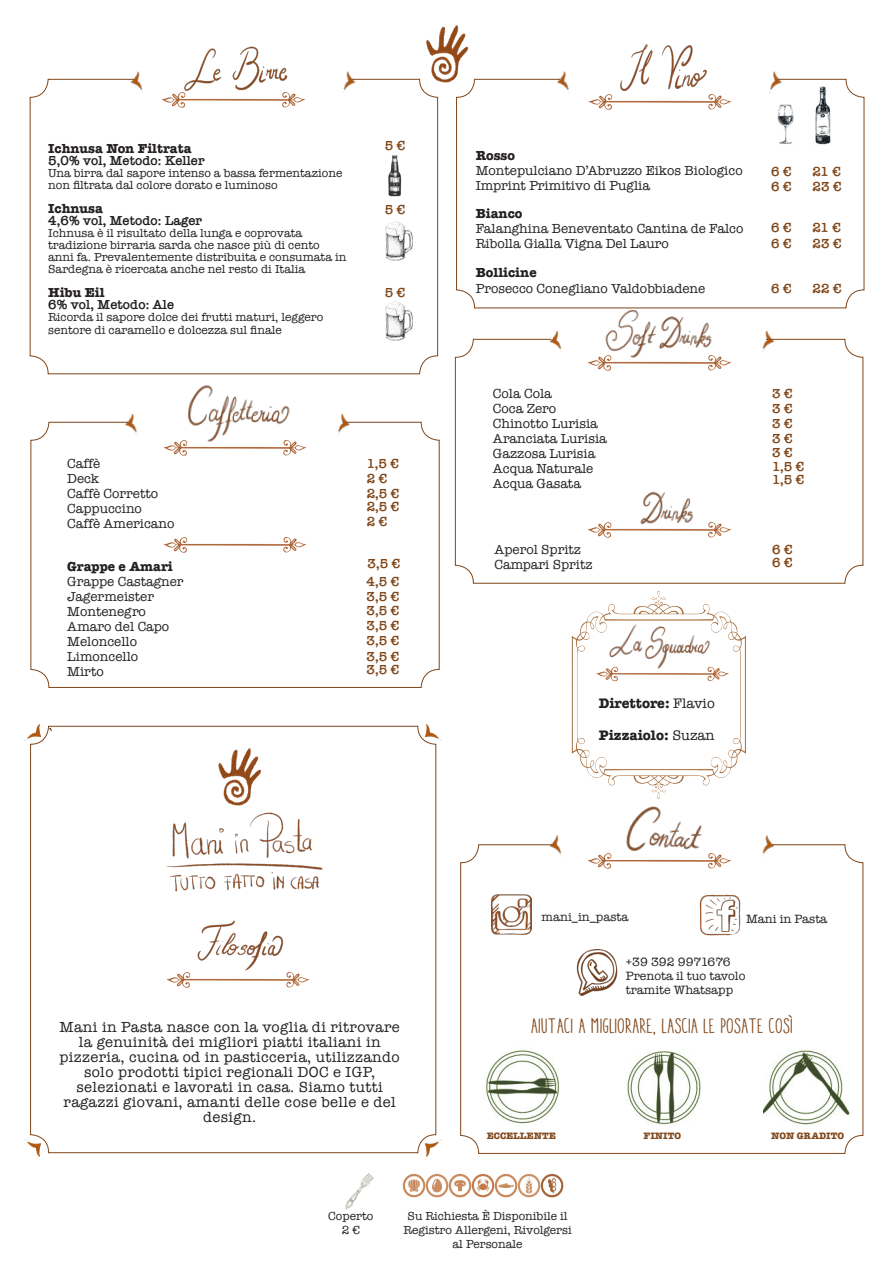
<style>
.page{position:relative;width:893px;height:1263px;background:#fff}
.page>*{position:absolute;margin:0;border:0;box-sizing:border-box;transform-origin:0 0}
.t1{font:condensed 21px "Aracne";color:#804619}
.t2{font:18px "Minion Pro";color:#231f20}
.t3{font:15px/15px "American Typewriter";letter-spacing:.025em;color:#231f20;text-align:center}
.t4{font:700 14.25px "American Typewriter";color:#231f20}
.t5{font:13.5px "American Typewriter";color:#231f20}
.t6{font:600 13.5px "American Typewriter";color:#804619}
.t7{font:700 13.5px "American Typewriter";color:#231f20}
.t8{font:600 13.5px "American Typewriter";color:#231f20}
.t9{font:12.45px "American Typewriter";color:#231f20}
.t10{font:12px/12px "American Typewriter";color:#231f20}
.t11{font:700 9.6px "American Typewriter";color:#804619}
.s1{font-weight:400}
</style>
<div class="page">
<img style="left:576px;top:950px;width:42px;height:45px">
<img style="left:491px;top:895px;width:40px;height:40px">
<img style="left:699px;top:894px;width:42px;height:42px">
<img style="left:418px;top:25px;width:57px;height:64px">
<img style="left:601px;top:308px;width:117px;height:43px">
<img style="left:188px;top:385px;width:102px;height:52px">
<img style="left:164px;top:437px;width:143px;height:19px">
<img style="left:164px;top:537px;width:143px;height:16px">
<img style="left:588px;top:351px;width:144px;height:20px">
<img style="left:337px;top:413px;width:20px;height:22px">
<img style="left:117px;top:414px;width:20px;height:21px">
<img style="left:761px;top:330px;width:20px;height:22px">
<img style="left:541px;top:330px;width:21px;height:22px">
<img style="left:184px;top:46px;width:104px;height:43px">
<img style="left:162px;top:89px;width:144px;height:19px">
<img style="left:342px;top:71px;width:21px;height:22px">
<img style="left:122px;top:71px;width:21px;height:22px">
<img style="left:589px;top:94px;width:143px;height:16px">
<img style="left:769px;top:71px;width:20px;height:22px">
<img style="left:549px;top:71px;width:20px;height:21px">
<img style="left:620px;top:44px;width:87px;height:48px">
<img style="left:815px;top:86px;width:16px;height:59px">
<img style="left:777px;top:104px;width:17px;height:40px">
<img style="left:486px;top:1050px;width:73px;height:74px">
<img style="left:627px;top:1051px;width:74px;height:74px">
<img style="left:763px;top:1050px;width:87px;height:75px">
<img style="left:626px;top:798px;width:76px;height:51px">
<img style="left:588px;top:849px;width:144px;height:20px">
<img style="left:761px;top:835px;width:20px;height:22px">
<img style="left:541px;top:835px;width:21px;height:21px">
<img style="left:166px;top:812px;width:157px;height:80px">
<img style="left:571px;top:591px;width:175px;height:207px">
<img style="left:601px;top:617px;width:113px;height:46px">
<img style="left:403px;top:1173px;width:161px;height:25px">
<img style="left:345px;top:1173px;width:29px;height:37px">
<img style="left:218px;top:748px;width:43px;height:58px">
<img style="left:197px;top:920px;width:86px;height:49px">
<img style="left:167px;top:969px;width:143px;height:19px">
<img style="left:421px;top:724px;width:21px;height:21px">
<img style="left:24px;top:724px;width:21px;height:21px">
<img style="left:421px;top:1135px;width:21px;height:22px">
<img style="left:24px;top:1135px;width:21px;height:22px">
<img style="left:591px;top:663px;width:143px;height:23px">
<img style="left:643px;top:491px;width:50px;height:27px">
<img style="left:588px;top:518px;width:144px;height:20px">
<img style="left:385px;top:221px;width:28px;height:40px">
<img style="left:385px;top:301px;width:28px;height:40px">
<img style="left:388px;top:154px;width:14px;height:43px">
<p class="t7" style="left:48px;top:137px;width:145px">Ichnusa Non Filtrata</p>
<p class="t8" style="left:48px;top:150px;width:158px">5,0% vol, Metodo: Keller</p>
<p class="t10" style="left:48px;top:167px;width:296px">Una birra dal sapore intenso a bassa fermentazione non filtrata dal colore dorato e luminoso</p>
<p class="t7" style="left:48px;top:197px;width:56px">Ichnusa</p>
<p class="t8" style="left:48px;top:210px;width:155px">4,6% vol, Metodo: Lager</p>
<p class="t10" style="left:48px;top:227px;width:300px">Ichnusa è il risultato della lunga e coprovata tradizione birraria sarda che nasce più di cento anni fa. Prevalentemente distribuita e consumata in Sardegna è ricercata anche nel resto di Italia</p>
<p class="t7" style="left:48px;top:281px;width:58px">Hibu Eil</p>
<p class="t8" style="left:48px;top:294px;width:127px">6% vol, Metodo: Ale</p>
<p class="t10" style="left:48px;top:310px;width:277px;line-height:12.6px">Ricorda il sapore dolce dei frutti maturi, leggero sentore di caramello e dolcezza sul finale</p>
<p class="t6" style="left:385px;top:136px;width:22px">5 €</p>
<p class="t6" style="left:385px;top:199px;width:22px">5 €</p>
<p class="t6" style="left:385px;top:282px;width:22px">5 €</p>
<p class="t5" style="left:67px;top:454px;width:34px">Caffè</p>
<p class="t6" style="left:367px;top:454px;width:34px">1,5 €</p>
<p class="t5" style="left:67px;top:469px;width:34px">Deck</p>
<p class="t5" style="left:67px;top:484px;width:92px">Caffè Corretto</p>
<p class="t5" style="left:67px;top:499px;width:76px">Cappuccino</p>
<p class="t5" style="left:67px;top:514px;width:109px">Caffè Americano</p>
<p class="t6" style="left:367px;top:468px;width:22px">2 €</p>
<p class="t6" style="left:367px;top:483px;width:34px">2,5 €</p>
<p class="t6" style="left:367px;top:496px;width:34px">2,5 €</p>
<p class="t6" style="left:367px;top:511px;width:22px">2 €</p>
<p class="t7" style="left:67px;top:555px;width:107px">Grappe e Amari</p>
<p class="t5" style="left:67px;top:571px;width:118px">Grappe Castagner</p>
<p class="t5" style="left:67px;top:586px;width:88px">Jagermeister</p>
<p class="t5" style="left:67px;top:601px;width:80px">Montenegro</p>
<p class="t5" style="left:67px;top:616px;width:104px">Amaro del Capo</p>
<p class="t5" style="left:67px;top:631px;width:71px">Meloncello</p>
<p class="t5" style="left:67px;top:646px;width:73px">Limoncello</p>
<p class="t5" style="left:67px;top:661px;width:38px">Mirto</p>
<p class="t2" style="left:47px;top:722px;width:9px">`</p>
<p class="t6" style="left:368px;top:553px;width:34px">3,5 €</p>
<p class="t6" style="left:367px;top:572px;width:34px">4,5 €</p>
<p class="t6" style="left:367px;top:586px;width:34px">3,5 €</p>
<p class="t6" style="left:367px;top:600px;width:34px">3,5 €</p>
<p class="t6" style="left:367px;top:616px;width:34px">3,5 €</p>
<p class="t6" style="left:367px;top:630px;width:34px">3,5 €</p>
<p class="t6" style="left:367px;top:646px;width:34px">3,5 €</p>
<p class="t6" style="left:367px;top:659px;width:34px">3,5 €</p>
<p class="t3" style="left:60px;top:1019px;width:342px">Mani in Pasta nasce con la voglia di ritrovare la genuinità dei migliori piatti italiani in pizzeria, cucina od in pasticceria, utilizzando solo prodotti tipici regionali DOC e IGP, selezionati e lavorati in casa. Siamo tutti ragazzi giovani, amanti delle cose belle e del design.</p>
<p class="t7" style="left:476px;top:144px;width:41px">Rosso</p>
<p class="t5" style="left:476px;top:160px;width:268px">Montepulciano D’Abruzzo Eikos Biologico</p>
<p class="t5" style="left:476px;top:175px;width:176px">Imprint Primitivo di Puglia</p>
<p class="t7" style="left:476px;top:202px;width:48px">Bianco</p>
<p class="t5" style="left:476px;top:218px;width:269px">Falanghina Beneventato Cantina de Falco</p>
<p class="t5" style="left:476px;top:233px;width:195px">Ribolla Gialla Vigna Del Lauro</p>
<p class="t7" style="left:476px;top:260px;width:62px">Bollicine</p>
<p class="t5" style="left:476px;top:278px;width:231px">Prosecco Conegliano Valdobbiadene</p>
<p class="t6" style="left:771px;top:162px;width:22px">6 €</p>
<p class="t6" style="left:813px;top:162px;width:30px">21 €</p>
<p class="t6" style="left:771px;top:177px;width:22px">6 €</p>
<p class="t6" style="left:813px;top:177px;width:31px">23 €</p>
<p class="t6" style="left:813px;top:217px;width:30px">21 €</p>
<p class="t6" style="left:771px;top:217px;width:22px">6 €</p>
<p class="t6" style="left:771px;top:233px;width:22px">6 €</p>
<p class="t6" style="left:813px;top:233px;width:31px">23 €</p>
<p class="t6" style="left:771px;top:279px;width:22px">6 €</p>
<p class="t6" style="left:813px;top:279px;width:31px">22 €</p>
<p class="t5" style="left:493px;top:383px;width:60px">Cola Cola</p>
<p class="t5" style="left:493px;top:398px;width:65px">Coca Zero</p>
<p class="t5" style="left:493px;top:413px;width:106px">Chinotto Lurisia</p>
<p class="t5" style="left:493px;top:428px;width:115px">Aranciata Lurisia</p>
<p class="t5" style="left:493px;top:443px;width:104px">Gazzosa Lurisia</p>
<p class="t5" style="left:493px;top:458px;width:102px">Acqua Naturale</p>
<p class="t5" style="left:493px;top:473px;width:90px">Acqua Gasata</p>
<p class="t5" style="left:494px;top:539px;width:88px">Aperol Spritz</p>
<p class="t5" style="left:494px;top:554px;width:100px">Campari Spritz</p>
<p class="t6" style="left:772px;top:383px;width:22px">3 €</p>
<p class="t6" style="left:772px;top:398px;width:22px">3 €</p>
<p class="t6" style="left:772px;top:413px;width:22px">3 €</p>
<p class="t6" style="left:772px;top:428px;width:22px">3 €</p>
<p class="t6" style="left:772px;top:443px;width:22px">3 €</p>
<p class="t6" style="left:772px;top:456px;width:34px">1,5 €</p>
<p class="t6" style="left:772px;top:469px;width:34px">1,5 €</p>
<p class="t6" style="left:772px;top:539px;width:22px">6 €</p>
<p class="t6" style="left:772px;top:552px;width:22px">6 €</p>
<p class="t4" style="left:599px;top:691px;width:118px">Direttore: <span class="s1">Flavio</span></p>
<p class="t4" style="left:599px;top:723px;width:117px">Pizzaiolo: <span class="s1">Suzan</span></p>
<p class="t9" style="left:542px;top:907px;width:88px">mani_in_pasta</p>
<p class="t9" style="left:746px;top:909px;width:83px">Mani in Pasta</p>
<p class="t9" style="left:626px;top:952px;width:106px">+39 392 9971676</p>
<p class="t9" style="left:626px;top:966px;width:121px">Prenota il tuo tavolo</p>
<p class="t9" style="left:626px;top:980px;width:109px">tramite Whatsapp</p>
<p class="t1" style="left:531px;top:1013px;width:264px">AIUTACI A MIGLIORARE, LASCIA LE POSATE COSÌ</p>
<p class="t11" style="left:487px;top:1127px;width:71px">ECCELLENTE</p>
<p class="t11" style="left:644px;top:1127px;width:39px">FINITO</p>
<p class="t11" style="left:771px;top:1127px;width:74px">NON GRADITO</p>
<p class="t10" style="left:328px;top:1209px;width:47px">Coperto</p>
<p class="t10" style="left:342px;top:1224px;width:20px">2 €</p>
<p class="t10" style="left:403px;top:1208px;width:170px;line-height:14.4px;text-align:center">Su Richiesta È Disponibile il<br>Registro Allergeni, Rivolgersi al Personale</p>
</div>
